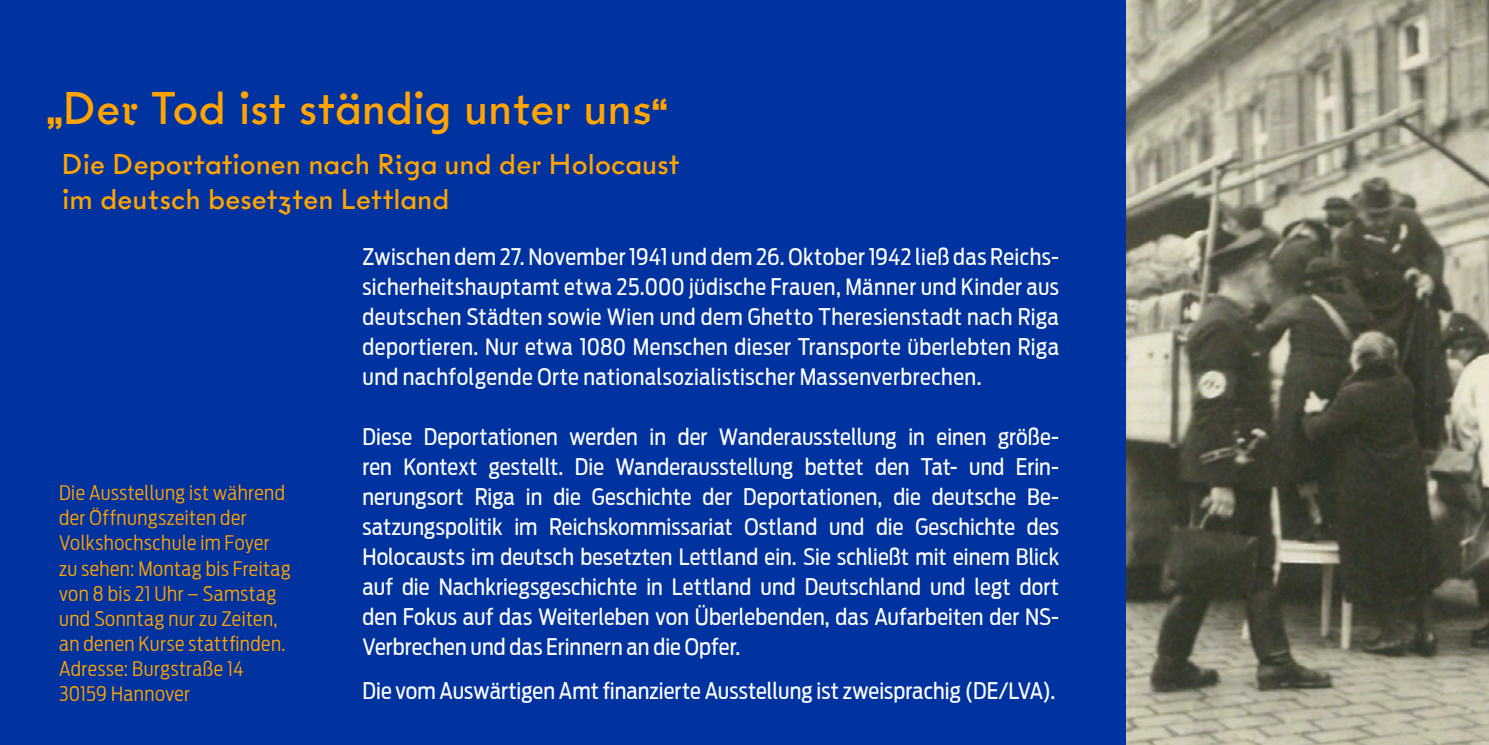
<style>
.page{position:relative;width:1489px;height:745px;background:#fff}
.page>*{position:absolute;margin:0;border:0;box-sizing:border-box;transform-origin:0 0}
.t1{font:40px "Courage WIP002 Headline";letter-spacing:.005em;color:#ffa400}
.t2{font:25px/35px "Courage WIP001 Headline";letter-spacing:.005em;color:#ffa400}
.t3{font:22.5px/30px "Antenna Cond";letter-spacing:.005em;color:#fff;text-align:justify}
.t4{font:300 20px/25px "Antenna Cond";letter-spacing:.025em;color:#ffa400}
.s1{font-family:"Antenna Cond";font-weight:700;font-size:35px}
</style>
<div class="page">
<div style="left:0;top:0;width:1488px;height:744px;background:#0032a0"></div>
<img style="left:1126px;top:0;width:362px;height:744px">
<h1 class="t1" style="left:47px;top:78px;width:623px"><span class="s1">„</span>Der Tod ist ständig unter uns<span class="s1">“</span></h1>
<p class="t2" style="left:62px;top:145px;width:619px">Die Deportationen nach Riga und der Holocaust im deutsch besetzten Lettland</p>
<p class="t3" style="left:362px;top:241px;width:698px">Zwischen dem 27. November 1941 und dem 26. Oktober 1942 ließ das Reichs&shy;sicherheitshauptamt etwa 25.000 jüdische Frauen, Männer und Kinder aus deutschen Städten sowie Wien und dem Ghetto Theresienstadt nach Riga deportieren. Nur etwa 1080 Menschen dieser Transporte überlebten Riga und nachfolgende Orte nationalsozialistischer Massenverbrechen.</p>
<p class="t3" style="left:362px;top:421px;width:698px">Diese Deportationen werden in der Wanderausstellung in einen größe&shy;ren Kontext gestellt. Die Wanderausstellung bettet den Tat- und Erin&shy;nerungsort Riga in die Geschichte der Deportationen, die deutsche Be&shy;satzungspolitik im Reichskommissariat Ostland und die Geschichte des Holocausts im deutsch besetzten Lettland ein. Sie schließt mit einem Blick auf die Nachkriegsgeschichte in Lettland und Deutschland und legt dort den Fokus auf das Weiterleben von Überlebenden, das Aufarbeiten der NS-Verbrechen und das Erinnern an die Opfer.</p>
<p class="t3" style="left:362px;top:675px;width:694px">Die vom Auswärtigen Amt finanzierte Ausstellung ist zweisprachig (DE/LVA).</p>
<p class="t4" style="left:59px;top:480px;width:233px">Die Ausstellung ist während der Öffnungszeiten der<br>Volkshochschule im Foyer zu sehen: Montag bis Freitag von 8 bis 21 Uhr – Samstag und Sonntag nur zu Zeiten, an denen Kurse stattfinden.<br>Adresse: Burgstraße 14<br>30159 Hannover</p>
</div>
